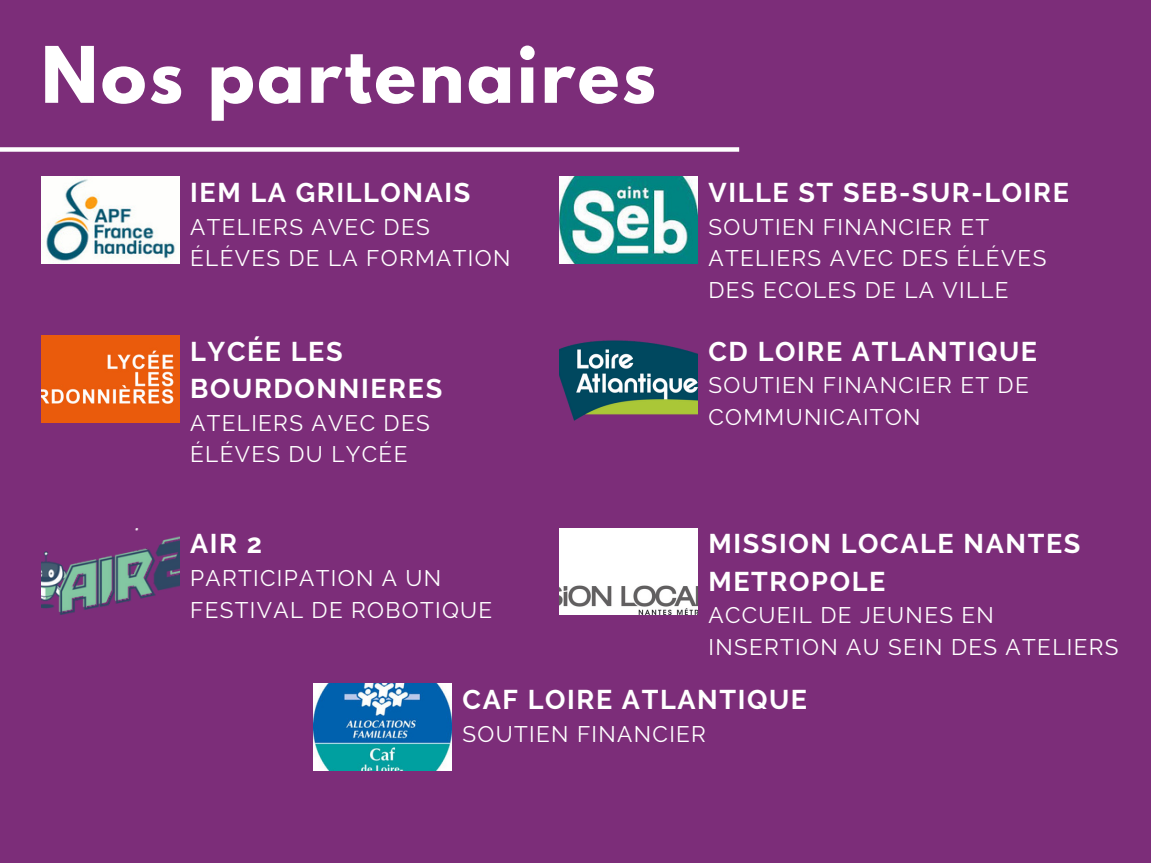
<style>
.page{position:relative;width:1152px;height:864px;background:#fff}
.page>*{position:absolute;margin:0;border:0;box-sizing:border-box;transform-origin:0 0}
.t1{font:700 69px "League Spartan";letter-spacing:.04em;color:#fff}
.t2{font:700 27px/37.2px "Raleway";letter-spacing:.06em;color:#fff}
.t3{font:22.5px/31.5px "Raleway";letter-spacing:.06em;color:#fff}
</style>
<div class="page">
<div style="left:0;top:0;width:1150px;height:863px;background:#7c2d79"></div>
<div style="left:0;top:147px;width:739px;height:5px;background:#fff"></div>
<img style="left:41px;top:177px;width:138px;height:86px">
<img style="left:560px;top:177px;width:138px;height:86px">
<img style="left:41px;top:335px;width:138px;height:87px">
<img style="left:560px;top:340px;width:138px;height:81px">
<img style="left:41px;top:528px;width:138px;height:87px">
<img style="left:560px;top:528px;width:138px;height:87px">
<img style="left:314px;top:683px;width:138px;height:87px">
<h1 class="t1" style="left:41px;top:41px;width:616px">Nos partenaires</h1>
<p class="t2" style="left:190px;top:174px;width:282px">IEM LA GRILLONAIS</p>
<p class="t3" style="left:190px;top:211px;width:322px">ATELIERS AVEC DES<br>ÉLÉVES DE LA FORMATION</p>
<p class="t2" style="left:190px;top:333px;width:254px">LYCÉE LES<br>BOURDONNIERES</p>
<p class="t3" style="left:190px;top:407px;width:241px">ATELIERS AVEC DES<br>ÉLÉVES DU LYCÉE</p>
<p class="t2" style="left:708px;top:174px;width:362px">VILLE ST SEB-SUR-LOIRE</p>
<p class="t3" style="left:708px;top:211px;width:339px">SOUTIEN FINANCIER ET<br>ATELIERS AVEC DES ÉLÉVES<br>DES ECOLES DE LA VILLE</p>
<p class="t2" style="left:708px;top:333px;width:330px">CD LOIRE ATLANTIQUE</p>
<p class="t3" style="left:708px;top:370px;width:322px">SOUTIEN FINANCIER ET DE<br>COMMUNICAITON</p>
<p class="t2" style="left:708px;top:525px;width:373px">MISSION LOCALE NANTES<br>METROPOLE</p>
<p class="t3" style="left:708px;top:600px;width:412px">ACCUEIL DE JEUNES EN<br>INSERTION AU SEIN DES ATELIERS</p>
<p class="t2" style="left:463px;top:681px;width:346px">CAF LOIRE ATLANTIQUE</p>
<p class="t3" style="left:463px;top:718px;width:245px">SOUTIEN FINANCIER</p>
<p class="t2" style="left:190px;top:525px;width:74px">AIR 2</p>
<p class="t3" style="left:190px;top:562px;width:304px">PARTICIPATION A UN<br>FESTIVAL DE ROBOTIQUE</p>
</div>
